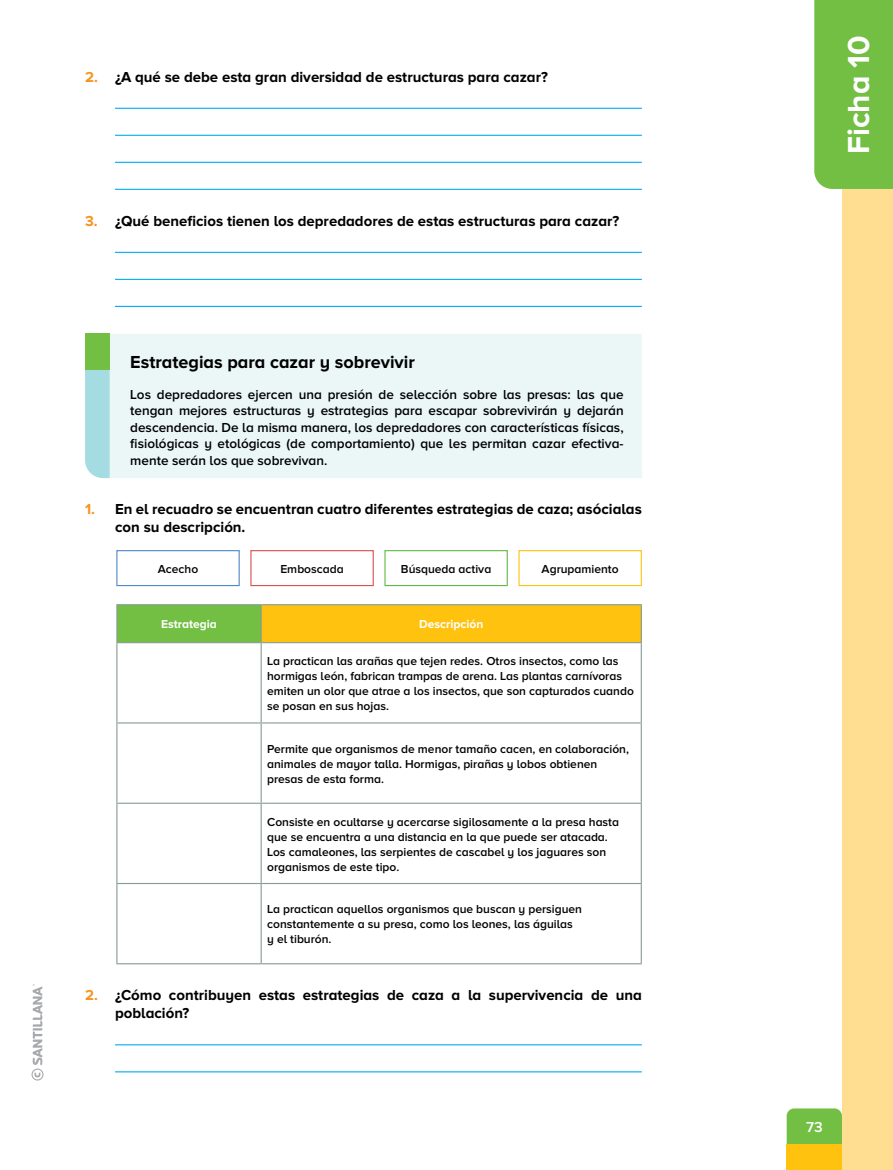
<style>
.page{position:relative;width:893px;height:1170px;background:#fff}
.page>*{position:absolute;margin:0;border:0;box-sizing:border-box;transform-origin:0 0}
.t1{font:700 31.5px "Proxima Nova A";color:#fff}
.t2{font:700 18px "Proxima Nova A";color:#000}
.t3{font:700 15px/18px "Proxima Nova A";color:#000}
.t4{font:600 15px "Proxima Nova A";color:#fff}
.t5{font:600 13.5px/16.5px "Proxima Nova A";color:#000;text-align:justify}
.t6{font:600 12px/15px "Proxima Nova A";color:#000}
.t7{font:700 12px "Proxima Nova A";color:#fff}
.s1{color:#f7941e}
</style>
<div class="page">
<div style="left:787px;top:1108px;width:55px;height:36px;background:#72bf44"></div>
<div style="left:787px;top:1144px;width:55px;height:25px;background:#ffc20e"></div>
<div style="left:842px;top:0;width:51px;height:1169px;background:#ffdd91"></div>
<div style="left:814px;top:0;width:79px;height:189px;background:#72bf44"></div>
<div style="left:110px;top:334px;width:532px;height:144px;background:#ebf6f7"></div>
<svg style="left:85px;top:370px;width:25px;height:108px;background:#a8dde3"></svg>
<div style="left:85px;top:334px;width:25px;height:36px;background:#72bf44"></div>
<hr style="left:115px;top:108px;width:527px;height:1px;background:#00aeef">
<hr style="left:115px;top:135px;width:527px;height:1px;background:#00aeef">
<hr style="left:115px;top:162px;width:527px;height:1px;background:#00aeef">
<hr style="left:115px;top:189px;width:527px;height:1px;background:#00aeef">
<hr style="left:115px;top:252px;width:527px;height:1px;background:#00aeef">
<hr style="left:115px;top:279px;width:527px;height:1px;background:#00aeef">
<hr style="left:115px;top:306px;width:527px;height:1px;background:#00aeef">
<hr style="left:115px;top:1044px;width:527px;height:1px;background:#00aeef">
<hr style="left:115px;top:1071px;width:527px;height:1px;background:#00aeef">
<div style="left:117px;top:604px;width:144px;height:38px;background:#72bf44"></div>
<div style="left:261px;top:604px;width:380px;height:38px;background:#ffc20e"></div>
<svg style="left:117px;top:643px;width:524px;height:320px"></svg>
<svg style="left:117px;top:803px;width:144px;height:160px"></svg>
<hr style="left:116px;top:604px;width:145px;height:1px;background:#869c96">
<hr style="left:116px;top:605px;width:1px;height:37px;background:#869c96">
<hr style="left:261px;top:604px;width:381px;height:1px;background:#869c96">
<hr style="left:261px;top:605px;width:1px;height:37px;background:#869c96">
<hr style="left:641px;top:605px;width:1px;height:37px;background:#869c96">
<hr style="left:116px;top:642px;width:145px;height:1px;background:#869c96">
<hr style="left:116px;top:643px;width:1px;height:79px;background:#869c96">
<hr style="left:261px;top:642px;width:381px;height:1px;background:#869c96">
<hr style="left:261px;top:643px;width:1px;height:79px;background:#869c96">
<hr style="left:641px;top:643px;width:1px;height:79px;background:#869c96">
<hr style="left:116px;top:722px;width:145px;height:1px;background:#869c96">
<hr style="left:116px;top:723px;width:1px;height:79px;background:#869c96">
<hr style="left:261px;top:722px;width:381px;height:1px;background:#869c96">
<hr style="left:261px;top:723px;width:1px;height:79px;background:#869c96">
<hr style="left:641px;top:723px;width:1px;height:79px;background:#869c96">
<hr style="left:116px;top:802px;width:145px;height:1px;background:#869c96">
<hr style="left:116px;top:803px;width:1px;height:79px;background:#869c96">
<hr style="left:261px;top:802px;width:381px;height:1px;background:#869c96">
<hr style="left:261px;top:803px;width:1px;height:79px;background:#869c96">
<hr style="left:641px;top:803px;width:1px;height:79px;background:#869c96">
<hr style="left:116px;top:882px;width:145px;height:2px;background:#869c96">
<hr style="left:116px;top:884px;width:1px;height:79px;background:#869c96">
<hr style="left:261px;top:882px;width:381px;height:2px;background:#869c96">
<hr style="left:261px;top:884px;width:1px;height:79px;background:#869c96">
<hr style="left:641px;top:884px;width:1px;height:79px;background:#869c96">
<hr style="left:116px;top:963px;width:145px;height:1px;background:#869c96">
<hr style="left:261px;top:963px;width:381px;height:1px;background:#869c96">
<div style="left:116px;top:550px;width:124px;height:36px;border:1px solid #5087c7"></div>
<div style="left:250px;top:550px;width:124px;height:36px;border:1px solid #dc4e54"></div>
<div style="left:384px;top:550px;width:124px;height:36px;border:1px solid #62bb46"></div>
<div style="left:518px;top:550px;width:124px;height:36px;border:1px solid #ffc20e"></div>
<svg style="left:32px;top:984px;width:12px;height:96px"></svg>
<p class="t3" style="left:85px;top:68px;width:464px"><span class="s1">2.</span> ¿A qué se debe esta gran diversidad de estructuras para cazar?</p>
<p class="t3" style="left:85px;top:212px;width:536px"><span class="s1">3.</span> ¿Qué beneficios tienen los depredadores de estas estructuras para cazar?</p>
<h2 class="t2" style="left:130px;top:352px;width:286px">Estrategias para cazar y sobrevivir</h2>
<p class="t5" style="left:130px;top:385px;width:495px">Los depredadores ejercen una presión de selección sobre las presas: las que tengan mejores estructuras y estrategias para escapar sobrevivirán y dejarán descendencia. De la misma manera, los depredadores con características físicas, fisiológicas y etológicas (de comportamiento) que les permitan cazar efectiva&shy;mente serán los que sobrevivan.</p>
<p class="t3" style="left:115px;top:500px;width:528px;text-indent:-30px"><span class="s1">1.</span> En el recuadro se encuentran cuatro diferentes estrategias de caza; asócialas con su descripción.</p>
<p class="t6" style="left:158px;top:561px;width:42px">Acecho</p>
<p class="t6" style="left:280px;top:561px;width:65px">Emboscada</p>
<p class="t6" style="left:401px;top:561px;width:92px">Búsqueda activa</p>
<p class="t6" style="left:542px;top:561px;width:79px">Agrupamiento</p>
<p class="t7" style="left:161px;top:617px;width:57px">Estrategia</p>
<p class="t7" style="left:419px;top:617px;width:66px">Descripción</p>
<p class="t6" style="left:267px;top:653px;width:368px">La practican las arañas que tejen redes. Otros insectos, como las hormigas león, fabrican trampas de arena. Las plantas carnívoras emiten un olor que atrae a los insectos, que son capturados cuando se posan en sus hojas.</p>
<p class="t6" style="left:267px;top:741px;width:363px">Permite que organismos de menor tamaño cacen, en colaboración, animales de mayor talla. Hormigas, pirañas y lobos obtienen presas de esta forma.</p>
<p class="t6" style="left:267px;top:813px;width:353px">Consiste en ocultarse y acercarse sigilosamente a la presa hasta que se encuentra a una distancia en la que puede ser atacada.<br>Los camaleones, las serpientes de cascabel y los jaguares son organismos de este tipo.</p>
<p class="t6" style="left:267px;top:901px;width:316px">La practican aquellos organismos que buscan y persiguen constantemente a su presa, como los leones, las águilas y el tiburón.</p>
<p class="t3" style="left:115px;top:986px;width:528px;text-indent:-30px"><span class="s1">2.</span> ¿Cómo contribuyen estas estrategias de caza a la supervivencia de una población?</p>
<h1 class="t1" style="left:841px;top:154px;width:120px;rotate:-90deg">Ficha 10</h1>
<p class="t4" style="left:806px;top:1118px;width:18px">73</p>
</div>
